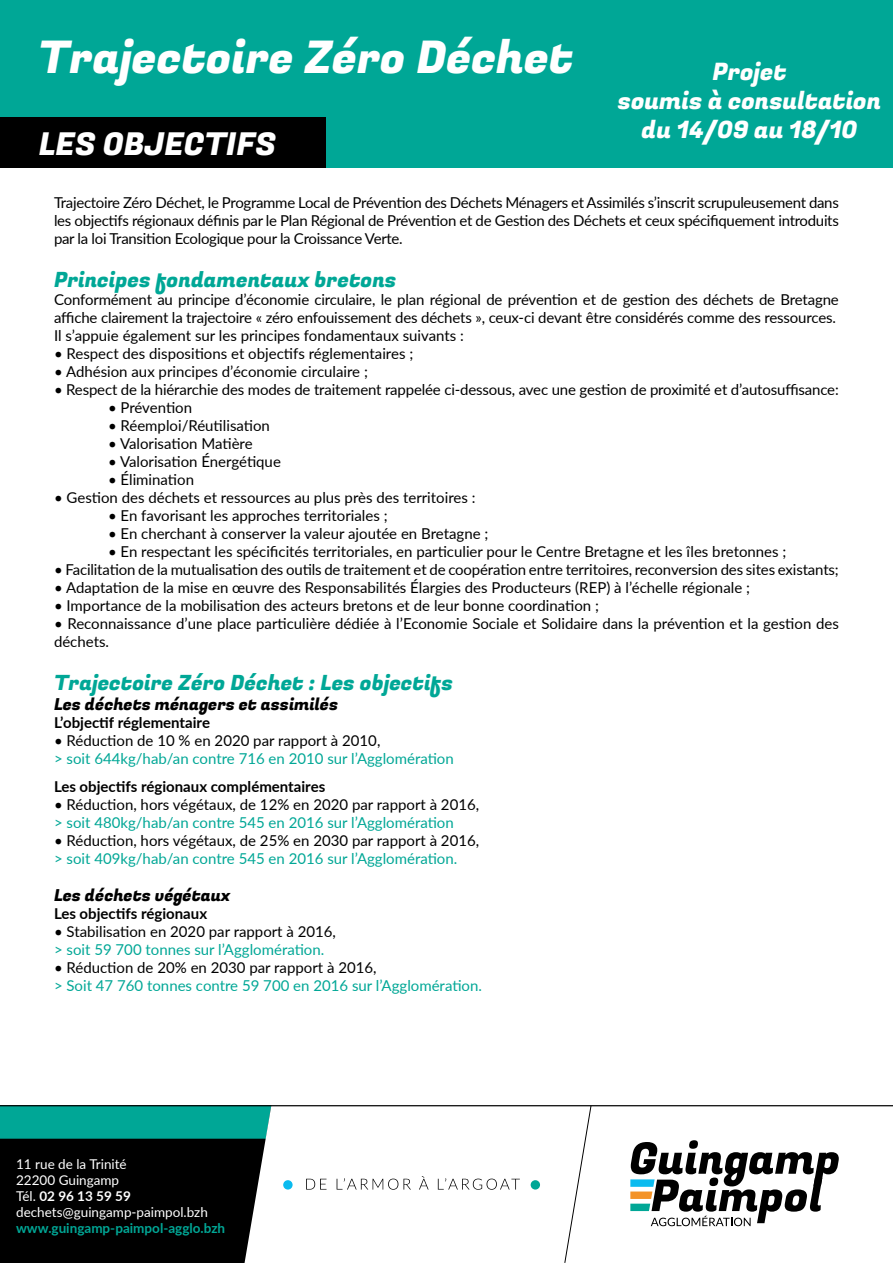
<style>
.page{position:relative;width:893px;height:1263px;background:#fff}
.page>*{position:absolute;margin:0;border:0;box-sizing:border-box;transform-origin:0 0}
.t1{font:45px "Fugaz One";color:#fff}
.t2{font:31.5px "Fugaz One";color:#fff}
.t3{font:24px/28.8px "Fugaz One";color:#fff;text-align:center}
.t4{font:21px "Fugaz One";color:#00a796}
.t5{font:16.5px "Fugaz One";color:#000}
.t6{font:15px/18px "Lato";color:#000}
.t7{font:15px "Lato";color:#00a796}
.t8{font:700 15px "Lato";color:#000}
.t9{font:13.5px/16.2px "Lato";color:#fff}
.t10{font:700 13.5px "Lato";color:#00a796}
.s1{font-weight:700}
</style>
<div class="page">
<div style="left:0;top:0;width:893px;height:168px;background:#00a796"></div>
<div style="left:0;top:118px;width:326px;height:50px;background:#000"></div>
<div style="left:0;top:1106px;width:893px;height:157px;background:#000"></div>
<div style="left:0;top:1106px;width:245px;height:33px;background:#00a796"></div>
<div style="left:245px;top:1106px;width:648px;height:157px;background:#fff"></div>
<svg style="left:630px;top:1140px;width:209px;height:86px"></svg>
<svg style="left:306px;top:1179px;width:20px;height:10px"></svg>
<svg style="left:337px;top:1178px;width:74px;height:12px"></svg>
<svg style="left:419px;top:1176px;width:10px;height:13px"></svg>
<svg style="left:438px;top:1178px;width:82px;height:12px"></svg>
<div style="left:283px;top:1180px;width:10px;height:9px;background:#0bbbef;border-radius:50%"></div>
<div style="left:531px;top:1180px;width:9px;height:9px;background:#00a796;border-radius:50%"></div>
<svg style="left:564px;top:1106px;width:28px;height:157px;background:#f5f5f5"></svg>
<hr style="left:0;top:1105px;width:893px;height:1px;background:#000">
<h1 class="t1" style="left:38px;top:26px;width:537px">Trajectoire Zéro Déchet</h1>
<h2 class="t2" style="left:39px;top:122px;width:239px">LES OBJECTIFS</h2>
<h3 class="t3" style="left:618px;top:58px;width:265px">Projet<br>soumis à consultation du 14/09 au 18/10</h3>
<p class="t6" style="left:54px;top:193px;width:786px;text-align:justify">Trajectoire Zéro Déchet, le Programme Local de Prévention des Déchets Ménagers et Assimilés s’inscrit scrupuleusement dans les objectifs régionaux définis par le Plan Régional de Prévention et de Gestion des Déchets et ceux spécifiquement introduits par la loi Transition Ecologique pour la Croissance Verte.</p>
<h3 class="t4" style="left:54px;top:265px;width:344px">Principes fondamentaux bretons</h3>
<p class="t6" style="left:54px;top:290px;width:786px">Conformément au principe d’économie circulaire, le plan régional de prévention et de gestion des déchets de Bretagne affiche clairement la trajectoire « zéro enfouissement des déchets », ceux-ci devant être considérés comme des ressources.<br>Il s’appuie également sur les principes fondamentaux suivants :</p>
<p class="t6" style="left:54px;top:344px;width:361px">• Respect des dispositions et objectifs réglementaires ;</p>
<p class="t6" style="left:54px;top:362px;width:315px">• Adhésion aux principes d’économie circulaire ;</p>
<p class="t6" style="left:54px;top:380px;width:786px">• Respect de la hiérarchie des modes de traitement rappelée ci-dessous, avec une gestion de proximité et d’autosuffisance:</p>
<p class="t6" style="left:108px;top:398px;width:86px">• Prévention</p>
<p class="t6" style="left:108px;top:416px;width:163px">• Réemploi/Réutilisation</p>
<p class="t6" style="left:108px;top:434px;width:146px">• Valorisation Matière</p>
<p class="t6" style="left:108px;top:452px;width:174px">• Valorisation Énergétique</p>
<p class="t6" style="left:108px;top:470px;width:88px">• Élimination</p>
<p class="t6" style="left:54px;top:488px;width:423px">• Gestion des déchets et ressources au plus près des territoires :</p>
<p class="t6" style="left:108px;top:506px;width:281px">• En favorisant les approches territoriales ;</p>
<p class="t6" style="left:108px;top:524px;width:382px">• En cherchant à conserver la valeur ajoutée en Bretagne ;</p>
<p class="t6" style="left:108px;top:542px;width:680px">• En respectant les spécificités territoriales, en particulier pour le Centre Bretagne et les îles bretonnes ;</p>
<p class="t6" style="left:54px;top:560px;width:786px">• Facilitation de la mutualisation des outils de traitement et de coopération entre territoires, reconversion des sites existants;</p>
<p class="t6" style="left:54px;top:578px;width:697px">• Adaptation de la mise en œuvre des Responsabilités Élargies des Producteurs (REP) à l’échelle régionale ;</p>
<p class="t6" style="left:54px;top:596px;width:546px">• Importance de la mobilisation des acteurs bretons et de leur bonne coordination ;</p>
<p class="t6" style="left:54px;top:614px;width:786px">• Reconnaissance d’une place particulière dédiée à l’Economie Sociale et Solidaire dans la prévention et la gestion des déchets.</p>
<h3 class="t4" style="left:54px;top:668px;width:400px">Trajectoire Zéro Déchet : Les objectifs</h3>
<p class="t5" style="left:54px;top:693px;width:286px">Les déchets ménagers et assimilés</p>
<p class="t8" style="left:54px;top:711px;width:158px">L’objectif réglementaire</p>
<p class="t6" style="left:54px;top:731px;width:328px">• Réduction de 10 % en 2020 par rapport à 2010,</p>
<p class="t7" style="left:54px;top:748px;width:401px">&gt; soit 644kg/hab/an contre 716 en 2010 sur l’Agglomération</p>
<p class="t8" style="left:54px;top:776px;width:273px">Les objectifs régionaux complémentaires</p>
<p class="t6" style="left:54px;top:795px;width:427px">• Réduction, hors végétaux, de 12% en 2020 par rapport à 2016,</p>
<p class="t7" style="left:54px;top:812px;width:401px">&gt; soit 480kg/hab/an contre 545 en 2016 sur l’Agglomération</p>
<p class="t6" style="left:54px;top:831px;width:427px">• Réduction, hors végétaux, de 25% en 2030 par rapport à 2016,</p>
<p class="t7" style="left:54px;top:848px;width:405px">&gt; soit 409kg/hab/an contre 545 en 2016 sur l’Agglomération.</p>
<p class="t5" style="left:54px;top:883px;width:178px">Les déchets végétaux</p>
<p class="t8" style="left:54px;top:902px;width:155px">Les objectifs régionaux</p>
<p class="t6" style="left:54px;top:922px;width:284px">• Stabilisation en 2020 par rapport à 2016,</p>
<p class="t7" style="left:54px;top:938px;width:272px">&gt; soit 59 700 tonnes sur l’Agglomération.</p>
<p class="t6" style="left:54px;top:958px;width:324px">• Réduction de 20% en 2030 par rapport à 2016,</p>
<p class="t7" style="left:54px;top:974px;width:429px">&gt; Soit 47 760 tonnes contre 59 700 en 2016 sur l’Agglomération.</p>
<p class="t9" style="left:16px;top:1155px;width:193px">11 rue de la Trinité<br>22200 Guingamp<br>Tél. <span class="s1">02 96 13 59 59 </span>dechets@guingamp-paimpol.bzh</p>
<p class="t10" style="left:16px;top:1218px;width:211px">www.guingamp-paimpol-agglo.bzh</p>
</div>
